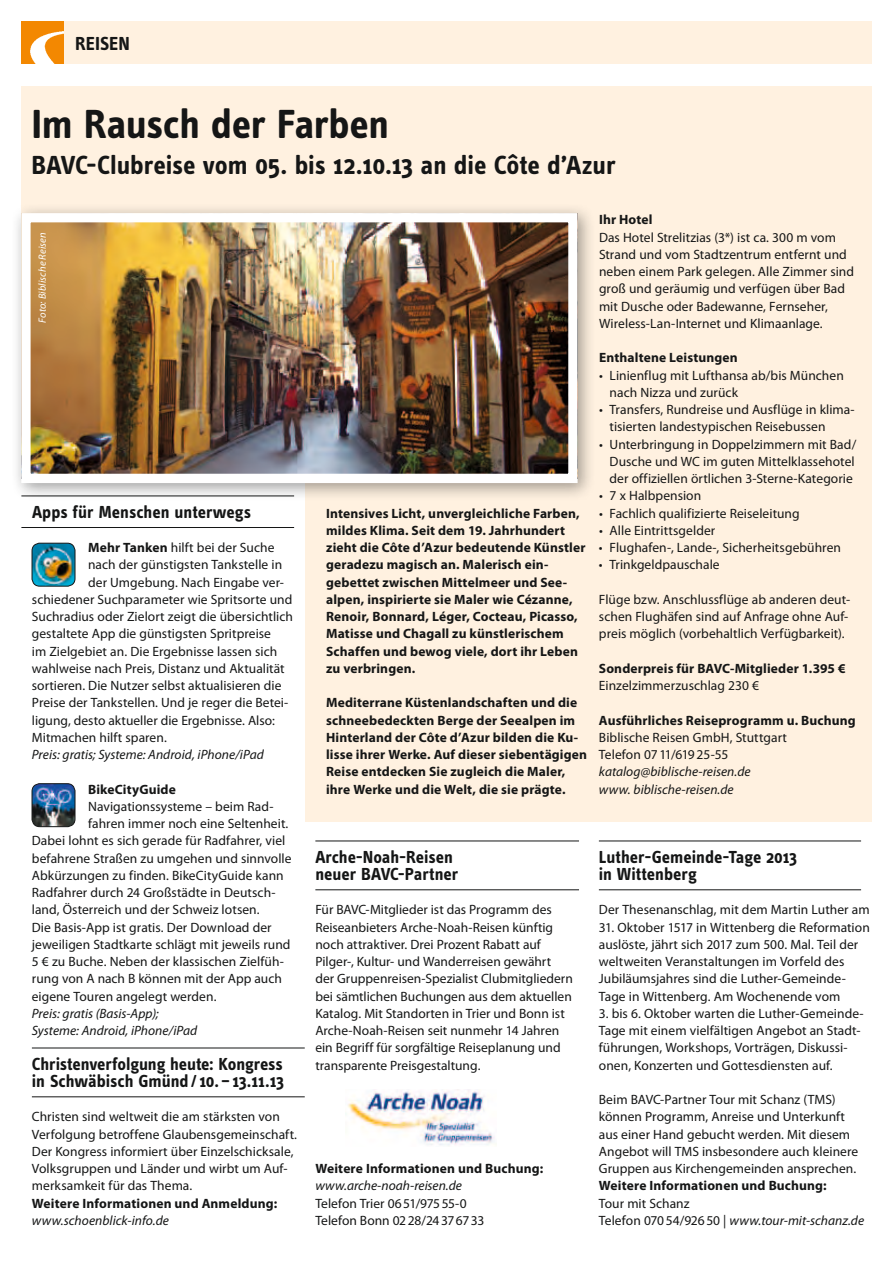
<style>
.page{position:relative;width:893px;height:1263px;background:#fff}
.page>*{position:absolute;margin:0;border:0;box-sizing:border-box;transform-origin:0 0}
.t1{font:700 42px "Info Text";letter-spacing:-.01em;color:#151616}
.t2{font:700 27px "Info Text";letter-spacing:-.005em;color:#151616}
.t3{font:700 19.5px "Info Text";letter-spacing:-.005em;color:#151616}
.t4{font:700 18px/17.2px "Info Text";letter-spacing:-.005em;color:#151616}
.t5{font:13.5px/17.2px "Myriad Pro";letter-spacing:.005em;color:#151616}
.t6{font:700 13.5px/17.2px "Myriad Pro";letter-spacing:.01em;color:#151616}
.t7{font:italic 13.5px/17.2px "Myriad Pro";color:#151616}
.t8{font:italic 10.5px "Myriad Pro";letter-spacing:.01em;color:#fff}
.s1{font-weight:700}
.s2{font-style:italic}
</style>
<div class="page">
<div style="left:32px;top:21px;width:840px;height:43px;background:#fff1e0"></div>
<div style="left:305px;top:86px;width:567px;height:736px;background:#fff1e0"></div>
<div style="left:21px;top:86px;width:567px;height:371px;background:#fff1e0"></div>
<img style="left:21px;top:21px;width:43px;height:43px">
<div style="left:11px;top:203px;width:585px;height:299px;background:#151616;opacity:.4"></div>
<img style="left:31px;top:223px;width:537px;height:250px">
<div style="left:21px;top:213px;width:557px;height:270px;border:9px solid #fff"></div>
<img style="left:345px;top:1089px;width:150px;height:57px">
<hr style="left:599px;top:840px;width:262px;height:1px;background:#151616">
<hr style="left:599px;top:889px;width:262px;height:1px;background:#151616">
<hr style="left:315px;top:840px;width:264px;height:1px;background:#151616">
<hr style="left:315px;top:889px;width:264px;height:1px;background:#151616">
<hr style="left:32px;top:1047px;width:273px;height:1px;background:#151616">
<hr style="left:32px;top:1096px;width:273px;height:1px;background:#151616">
<img style="left:32px;top:543px;width:43px;height:43px">
<div style="left:32px;top:543px;width:43px;height:43px;border:1px solid #151616;border-radius:8px"></div>
<img style="left:32px;top:784px;width:43px;height:43px">
<div style="left:32px;top:783px;width:43px;height:44px;border:1px solid #151616;border-radius:8px"></div>
<hr style="left:21px;top:495px;width:273px;height:1px;background:#151616">
<hr style="left:21px;top:527px;width:273px;height:1px;background:#151616">
<h3 class="t3" style="left:75px;top:32px;width:56px">REISEN</h3>
<h1 class="t1" style="left:32px;top:100px;width:359px">Im Rausch der Farben</h1>
<h2 class="t2" style="left:32px;top:150px;width:586px">BAVC-Clubreise vom 05. bis 12.10.13 an die Côte d’Azur</h2>
<p class="t8" style="left:36px;top:323px;width:92px;rotate:-90deg">Foto: Biblische Reisen</p>
<h3 class="t4" style="left:32px;top:503px;width:221px">Apps für Menschen unterwegs</h3>
<p class="t5" style="left:88px;top:539px;width:188px"><span class="s1">Mehr Tanken</span> hilft bei der Suche</p>
<p class="t5" style="left:88px;top:556px;width:196px">nach der günstigsten Tankstelle in</p>
<p class="t5" style="left:88px;top:573px;width:197px">der Umgebung. Nach Eingabe ver-</p>
<p class="t5" style="left:32px;top:590px;width:262px">schiedener Suchparameter wie Spritsorte und</p>
<p class="t5" style="left:32px;top:608px;width:263px">Suchradius oder Zielort zeigt die übersichtlich</p>
<p class="t5" style="left:32px;top:625px;width:241px">gestaltete App die günstigsten Spritpreise</p>
<p class="t5" style="left:32px;top:642px;width:247px">im Zielgebiet an. Die Ergebnisse lassen sich</p>
<p class="t5" style="left:32px;top:659px;width:254px">wahlweise nach Preis, Distanz und Aktualität</p>
<p class="t5" style="left:32px;top:677px;width:251px">sortieren. Die Nutzer selbst aktualisieren die</p>
<p class="t5" style="left:32px;top:694px;width:258px">Preise der Tankstellen. Und je reger die Betei-</p>
<p class="t5" style="left:32px;top:711px;width:245px">ligung, desto aktueller die Ergebnisse. Also:</p>
<p class="t5" style="left:32px;top:728px;width:136px">Mitmachen hilft sparen.</p>
<p class="t7" style="left:32px;top:746px;width:234px">Preis: gratis; Systeme: Android, iPhone/iPad</p>
<p class="t6" style="left:88px;top:780px;width:89px">BikeCityGuide</p>
<p class="t5" style="left:88px;top:797px;width:186px">Navigationssysteme – beim Rad-</p>
<p class="t5" style="left:88px;top:815px;width:202px">fahren immer noch eine Seltenheit.</p>
<p class="t5" style="left:32px;top:832px;width:255px">Dabei lohnt es sich gerade für Radfahrer, viel</p>
<p class="t5" style="left:32px;top:849px;width:261px">befahrene Straßen zu umgehen und sinnvolle</p>
<p class="t5" style="left:32px;top:866px;width:253px">Abkürzungen zu finden. BikeCityGuide kann</p>
<p class="t5" style="left:32px;top:884px;width:245px">Radfahrer durch 24 Großstädte in Deutsch-</p>
<p class="t5" style="left:32px;top:901px;width:229px">land, Österreich und der Schweiz lotsen.</p>
<p class="t5" style="left:32px;top:918px;width:241px">Die Basis-App ist gratis. Der Download der</p>
<p class="t5" style="left:32px;top:935px;width:260px">jeweiligen Stadtkarte schlägt mit jeweils rund</p>
<p class="t5" style="left:32px;top:953px;width:254px">5 € zu Buche. Neben der klassischen Zielfüh-</p>
<p class="t5" style="left:32px;top:970px;width:252px">rung von A nach B können mit der App auch</p>
<p class="t5" style="left:32px;top:987px;width:186px">eigene Touren angelegt werden.</p>
<p class="t7" style="left:32px;top:1004px;width:167px">Preis: gratis (Basis-App);<br>Systeme: Android, iPhone/iPad</p>
<h3 class="t4" style="left:32px;top:1055px;width:254px">Christenverfolgung heute: Kongress in Schwäbisch Gmünd/10. – 13.11.13</h3>
<p class="t5" style="left:32px;top:1108px;width:267px">Christen sind weltweit die am stärksten von Verfolgung betroffene Glaubensgemeinschaft.<br>Der Kongress informiert über Einzelschicksale, Volksgruppen und Länder und wirbt um Auf&shy;merksamkeit für das Thema.</p>
<p class="t6" style="left:32px;top:1194px;width:247px">Weitere Informationen und Anmeldung:</p>
<p class="t7" style="left:32px;top:1211px;width:139px">www.schoenblick-info.de</p>
<p class="t6" style="left:326px;top:504px;width:261px">Intensives Licht, unvergleichliche Farben, mildes Klima. Seit dem 19. Jahrhundert zieht die Côte d’Azur bedeutende Künstler geradezu magisch an. Malerisch ein&shy;gebettet zwischen Mittelmeer und See&shy;alpen, inspirierte sie Maler wie Cézanne, Renoir, Bonnard, Léger, Cocteau, Picasso, Matisse und Chagall zu künstlerischem Schaffen und bewog viele, dort ihr Leben zu verbringen.</p>
<p class="t6" style="left:326px;top:694px;width:262px">Mediterrane Küstenlandschaften und die schneebedeckten Berge der Seealpen im Hinterland der Côte d’Azur bilden die Ku&shy;lisse ihrer Werke. Auf dieser siebentägigen Reise entdecken Sie zugleich die Maler, ihre Werke und die Welt, die sie prägte.</p>
<p class="t6" style="left:599px;top:211px;width:55px">Ihr Hotel</p>
<p class="t5" style="left:599px;top:228px;width:256px">Das Hotel Strelitzias (3*) ist ca. 300 m vom Strand und vom Stadtzentrum entfernt und neben einem Park gelegen. Alle Zimmer sind groß und geräumig und verfügen über Bad mit Dusche oder Badewanne, Fernseher, Wireless-Lan-Internet und Klimaanlage.</p>
<p class="t6" style="left:599px;top:349px;width:140px">Enthaltene Leistungen</p>
<p class="t5" style="left:610px;top:366px;width:236px;text-indent:-11px">• Linienflug mit Lufthansa ab/bis München nach Nizza und zurück</p>
<p class="t5" style="left:610px;top:401px;width:247px;text-indent:-11px">• Transfers, Rundreise und Ausflüge in klima&shy;tisierten landestypischen Reisebussen</p>
<p class="t5" style="left:610px;top:435px;width:248px;text-align:justify;text-indent:-11px">• Unterbringung in Doppelzimmern mit Bad/ Dusche und WC im guten Mittelklassehotel der offiziellen örtlichen 3-Sterne-Kategorie</p>
<p class="t5" style="left:599px;top:487px;width:104px">• 7 x Halbpension</p>
<p class="t5" style="left:599px;top:504px;width:202px">• Fachlich qualifizierte Reiseleitung</p>
<p class="t5" style="left:599px;top:521px;width:118px">• Alle Eintrittsgelder</p>
<p class="t5" style="left:599px;top:539px;width:244px">• Flughafen-, Lande-, Sicherheitsgebühren</p>
<p class="t5" style="left:599px;top:556px;width:122px">• Trinkgeldpauschale</p>
<p class="t5" style="left:599px;top:590px;width:253px">Flüge bzw. Anschlussflüge ab anderen deut&shy;schen Flughäfen sind auf Anfrage ohne Auf&shy;preis möglich (vorbehaltlich Verfügbarkeit).</p>
<p class="t6" style="left:599px;top:659px;width:248px">Sonderpreis für BAVC-Mitglieder 1.395 €</p>
<p class="t5" style="left:599px;top:677px;width:162px">Einzelzimmerzuschlag 230 €</p>
<p class="t6" style="left:599px;top:711px;width:258px">Ausführliches Reiseprogramm u. Buchung</p>
<p class="t5" style="left:599px;top:728px;width:190px">Biblische Reisen GmbH, Stuttgart<br>Telefon 0711/61925-55</p>
<p class="t7" style="left:599px;top:763px;width:153px">katalog@biblische-reisen.de www. biblische-reisen.de</p>
<h3 class="t4" style="left:315px;top:848px;width:145px">Arche-Noah-Reisen neuer BAVC-Partner</h3>
<p class="t5" style="left:315px;top:901px;width:259px">Für BAVC-Mitglieder ist das Programm des Reiseanbieters Arche-Noah-Reisen künftig noch attraktiver. Drei Prozent Rabatt auf Pilger-, Kultur- und Wanderreisen gewährt der Gruppenreisen-Spezialist Clubmitgliedern bei sämtlichen Buchungen aus dem aktuellen Katalog. Mit Standorten in Trier und Bonn ist Arche-Noah-Reisen seit nunmehr 14 Jahren ein Begriff für sorgfältige Reiseplanung und transparente Preisgestaltung.</p>
<p class="t6" style="left:315px;top:1159px;width:229px">Weitere Informationen und Buchung:</p>
<p class="t7" style="left:315px;top:1177px;width:148px">www.arche-noah-reisen.de</p>
<p class="t5" style="left:315px;top:1194px;width:171px">Telefon Trier 0651/97555-0<br>Telefon Bonn 0228/24376733</p>
<h3 class="t4" style="left:599px;top:848px;width:200px">Luther-Gemeinde-Tage 2013 in Wittenberg</h3>
<p class="t5" style="left:599px;top:901px;width:272px">Der Thesenanschlag, mit dem Martin Luther am</p>
<p class="t5" style="left:599px;top:918px;width:272px">31. Oktober 1517 in Wittenberg die Reformation auslöste, jährt sich 2017 zum 500. Mal. Teil der weltweiten Veranstaltungen im Vorfeld des Jubiläumsjahres sind die Luther-Gemeinde-Tage in Wittenberg. Am Wochenende vom</p>
<p class="t5" style="left:599px;top:1004px;width:266px">3. bis 6. Oktober warten die Luther-Gemeinde-Tage mit einem vielfältigen Angebot an Stadt&shy;führungen, Workshops, Vorträgen, Diskussi&shy;onen, Konzerten und Gottesdiensten auf.</p>
<p class="t5" style="left:599px;top:1091px;width:261px">Beim BAVC-Partner Tour mit Schanz (TMS) können Programm, Anreise und Unterkunft aus einer Hand gebucht werden. Mit diesem Angebot will TMS insbesondere auch kleinere Gruppen aus Kirchengemeinden ansprechen.</p>
<p class="t6" style="left:599px;top:1177px;width:229px">Weitere Informationen und Buchung:</p>
<p class="t5" style="left:599px;top:1194px;width:267px">Tour mit Schanz<br>Telefon 07054/92650 | <span class="s2">www.tour-mit-schanz.de</span></p>
</div>
